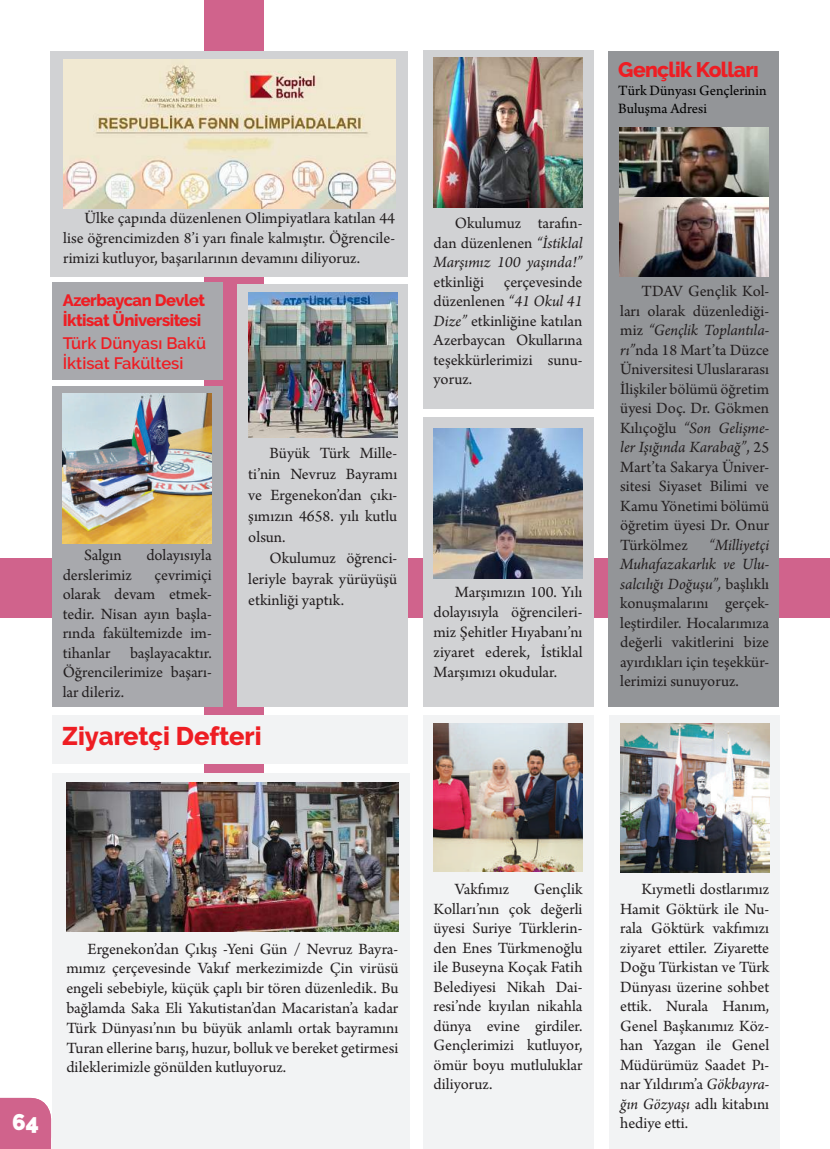
<style>
.page{position:relative;width:830px;height:1149px;background:#fff}
.page>*{position:absolute;margin:0;border:0;box-sizing:border-box;transform-origin:0 0}
.t1{font:800 25.5px "Raleway";color:#ee1d23}
.t2{font:900 22.5px "Raleway";color:#fff}
.t3{font:800 21px "Raleway";letter-spacing:-.03em;color:#ee1d23}
.t4{font:16.5px/19.5px "Arno Pro";color:#231f20;text-align:justify}
.t5{font:800 16.5px/19.5px "Raleway";letter-spacing:-.03em;color:#ee1d23}
.t6{font:600 16.5px/19.5px "Raleway";color:#ee1d23}
.t7{font:15px/18px "Arno Pro";color:#000}
.s1{font-style:italic}
</style>
<div class="page">
<div style="left:0;top:558px;width:829px;height:60px;background:#d0638c"></div>
<div style="left:204px;top:0;width:60px;height:1148px;background:#d0638c"></div>
<div style="left:50px;top:51px;width:358px;height:225px;background:#d1d2d4"></div>
<div style="left:53px;top:715px;width:355px;height:48px;background:#f2f3f4"></div>
<div style="left:422px;top:715px;width:171px;height:433px;background:#f2f3f4"></div>
<div style="left:609px;top:715px;width:170px;height:433px;background:#f2f3f4"></div>
<div style="left:52px;top:773px;width:358px;height:375px;background:#f2f3f4"></div>
<img style="left:433px;top:723px;width:149px;height:147px">
<img style="left:620px;top:723px;width:148px;height:148px">
<img style="left:66px;top:782px;width:332px;height:149px">
<div style="left:0;top:1097px;width:51px;height:51px;background:#d0638c"></div>
<div style="left:52px;top:283px;width:170px;height:97px;background:#a8a9ad"></div>
<div style="left:52px;top:386px;width:170px;height:320px;background:#a8a9ad"></div>
<div style="left:237px;top:284px;width:171px;height:422px;background:#d1d2d4"></div>
<div style="left:608px;top:51px;width:170px;height:655px;background:#939598"></div>
<div style="left:422px;top:416px;width:171px;height:290px;background:#d1d2d4"></div>
<div style="left:422px;top:51px;width:171px;height:358px;background:#d1d2d4"></div>
<img style="left:63px;top:60px;width:332px;height:148px">
<img style="left:63px;top:393px;width:149px;height:150px">
<img style="left:248px;top:292px;width:149px;height:145px">
<img style="left:619px;top:128px;width:148px;height:148px">
<img style="left:433px;top:428px;width:149px;height:150px">
<img style="left:433px;top:57px;width:149px;height:150px">
<p class="t3" style="left:618px;top:58px;width:142px">Gençlik Kolları</p>
<p class="t7" style="left:618px;top:82px;width:150px">Türk Dünyası Gençlerinin<br>Buluşma Adresi</p>
<p class="t4" style="left:63px;top:209px;width:333px;text-indent:21px">Ülke çapında düzenlenen Olimpiyatlara katılan 44 lise öğrencimizden 8’i yarı finale kalmıştır. Öğrencile&shy;rimizi kutluyor, başarılarının devamını diliyoruz.</p>
<p class="t5" style="left:63px;top:291px;width:144px">Azerbaycan Devlet<br>İktisat Üniversitesi</p>
<p class="t6" style="left:63px;top:334px;width:145px">Türk Dünyası Bakü<br>İktisat Fakültesi</p>
<p class="t4" style="left:84px;top:546px;width:39px">Salgın</p>
<p class="t4" style="left:146px;top:546px;width:67px">dolayısıyla</p>
<p class="t4" style="left:63px;top:565px;width:71px">derslerimiz</p>
<p class="t4" style="left:63px;top:565px;width:150px;text-indent:92px">çevrimiçi olarak devam etmek&shy;tedir. Nisan ayın başla&shy;rında fakültemizde im&shy;tihanlar başlayacaktır.<br>Öğrencilerimize başarı&shy;lar dileriz.</p>
<p class="t4" style="left:248px;top:443px;width:150px;line-height:21px;text-indent:21px">Büyük Türk Mille&shy;ti’nin Nevruz Bayramı ve Ergenekon’dan çıkı&shy;şımızın 4658. yılı kutlu olsun.</p>
<p class="t4" style="left:248px;top:548px;width:150px;line-height:21px;text-indent:21px">Okulumuz öğrenci&shy;leriyle bayrak yürüyüşü etkinliği yaptık.</p>
<h1 class="t1" style="left:62px;top:721px;width:201px">Ziyaretçi Defteri</h1>
<p class="t4" style="left:433px;top:214px;width:150px;text-indent:21px">Okulumuz tarafın&shy;dan düzenlenen <span class="s1">“İstiklal Marşımız 100 yaşında!”</span></p>
<p class="t4" style="left:433px;top:273px;width:150px">etkinliği çerçevesinde düzenlenen <span class="s1">“41 Okul 41<br>Dize”</span> etkinliğine katılan Azerbaycan Okullarına teşekkürlerimizi sunu&shy;yoruz.</p>
<p class="t4" style="left:433px;top:583px;width:150px;text-indent:21px">Marşımızın 100. Yılı dolayısıyla öğrencileri&shy;miz Şehitler Hıyabanı’nı ziyaret ederek, İstiklal Marşımızı okudular.</p>
<p class="t4" style="left:620px;top:282px;width:150px;text-indent:21px">TDAV Gençlik Kol&shy;ları olarak düzenlediği&shy;miz <span class="s1">“Gençlik Toplantıla&shy;rı”</span>nda 18 Mart’ta Düzce Üniversitesi Uluslararası İlişkiler bölümü öğretim üyesi Doç. Dr. Gökmen Kılıçoğlu <span class="s1">“Son Gelişme&shy;ler Işığında Karabağ”</span>, 25<br>Mart’ta Sakarya Üniver&shy;sitesi Siyaset Bilimi ve Kamu Yönetimi bölümü öğretim üyesi Dr. Onur Türkölmez</p>
<p class="t4" style="left:620px;top:536px;width:150px;text-indent:89px"><span class="s1">“Milliyetçi Muhafazakarlık ve Ulu&shy;salcılığı Doğuşu”,</span> başlıklı konuşmalarını gerçek&shy;leştirdiler. Hocalarımıza değerli vakitlerini bize ayırdıkları için teşekkür&shy;lerimizi sunuyoruz.</p>
<h2 class="t2" style="left:12px;top:1108px;width:28px">64</h2>
<p class="t4" style="left:66px;top:939px;width:333px;text-indent:21px">Ergenekon’dan Çıkış -Yeni Gün / Nevruz Bayra&shy;mımız çerçevesinde Vakıf merkezimizde Çin virüsü engeli sebebiyle, küçük çaplı bir tören düzenledik. Bu bağlamda Saka Eli Yakutistan’dan Macaristan’a kadar Türk Dünyası’nın bu büyük anlamlı ortak bayramını Turan ellerine barış, huzur, bolluk ve bereket getirmesi dileklerimizle gönülden kutluyoruz.</p>
<p class="t4" style="left:433px;top:879px;width:150px;text-indent:100px">Gençlik Kolları’nın çok değerli üyesi Suriye Türklerin&shy;den Enes Türkmenoğlu ile Buseyna Koçak Fatih Belediyesi Nikah Dai&shy;resi’nde kıyılan nikahla dünya evine girdiler.<br>Gençlerimizi kutluyor, ömür boyu mutluluklar diliyoruz.</p>
<p class="t4" style="left:620px;top:879px;width:150px;text-indent:21px">Kıymetli dostlarımız Hamit Göktürk ile Nu&shy;rala Göktürk vakfımızı ziyaret ettiler. Ziyarette Doğu Türkistan ve Türk Dünyası üzerine sohbet ettik. Nurala Hanım, Genel Başkanımız Köz&shy;han Yazgan ile Genel Müdürümüz Saadet Pı&shy;nar Yıldırım’a <span class="s1">Gökbayra&shy;ğın Gözyaşı</span> adlı kitabını hediye etti.</p>
<p class="t4" style="left:454px;top:879px;width:56px">Vakfımız</p>
</div>
